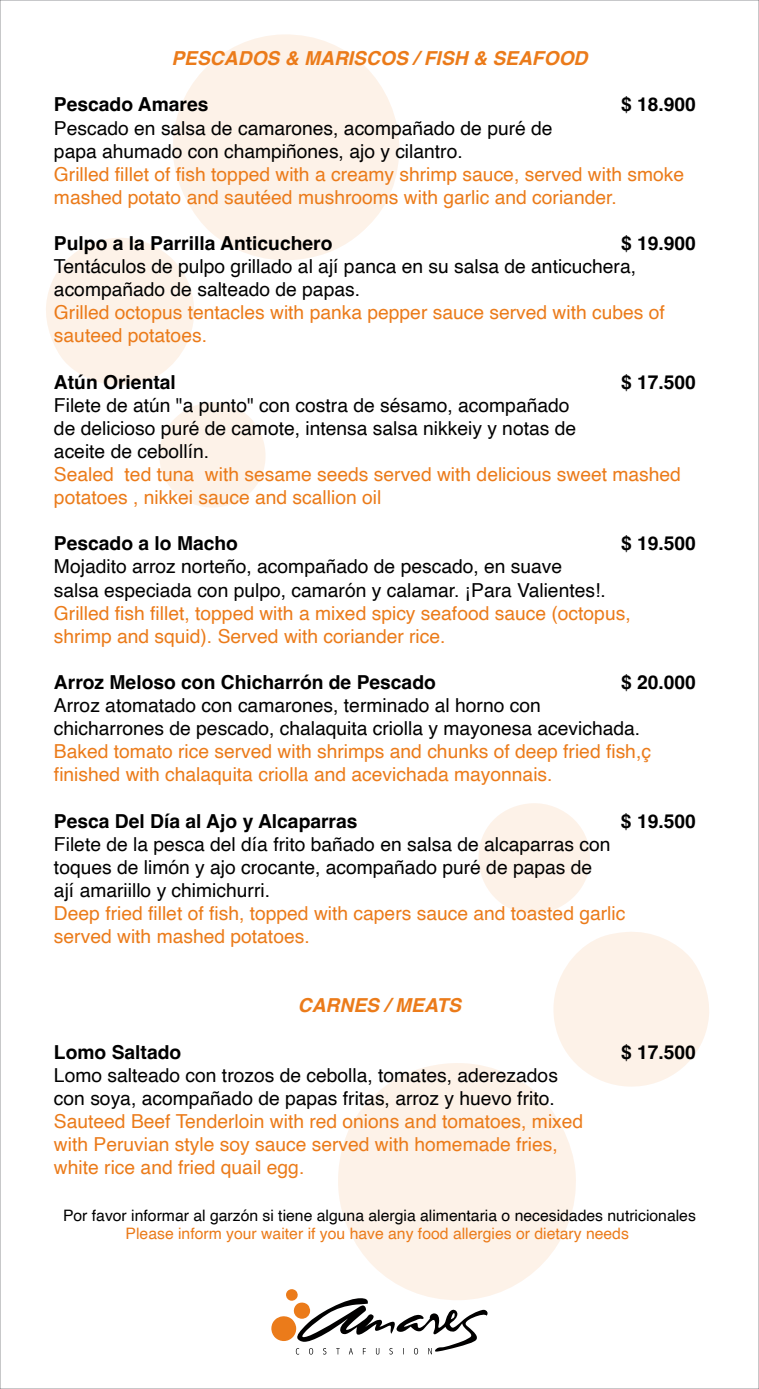
<style>
.page{position:relative;width:759px;height:1389px;background:#fff}
.page>*{position:absolute;margin:0;border:0;box-sizing:border-box;transform-origin:0 0}
.t1{font:19.25px/23.1px "Helvetica";color:#000}
.t2{font:19.25px/23.1px "Helvetica";color:#eb7b1a}
.t3{font:700 19.25px "Helvetica";color:#000}
.t4{font:italic 700 19.25px "Helvetica";color:#eb7b1a}
.t5{font:15.75px "Helvetica";color:#000}
.t6{font:15.75px "Helvetica";color:#eb7b1a}
</style>
<div class="page">
<svg style="left:479px;top:803px;width:111px;height:111px"></svg>
<svg style="left:553px;top:932px;width:156px;height:155px"></svg>
<svg style="left:338px;top:1059px;width:242px;height:237px;fill:#fdf2e8"></svg>
<svg style="left:159px;top:402px;width:107px;height:106px"></svg>
<svg style="left:46px;top:238px;width:148px;height:147px"></svg>
<svg style="left:169px;top:34px;width:230px;height:230px;fill:#fdf2e8"></svg>
<svg style="left:271px;top:1289px;width:218px;height:66px"></svg>
<p class="t4" style="left:171px;top:47px;width:418px">PESCADOS &amp; MARISCOS / FISH &amp; SEAFOOD</p>
<p class="t3" style="left:54px;top:93px;width:156px">Pescado Amares</p>
<p class="t3" style="left:621px;top:93px;width:76px">$ 18.900</p>
<p class="t1" style="left:54px;top:117px;width:500px">Pescado en salsa de camarones, acompañado de puré de papa ahumado con champiñones, ajo y cilantro.</p>
<p class="t2" style="left:54px;top:163px;width:632px">Grilled fillet of fish topped with a creamy shrimp sauce, served with smoke mashed potato and sautéed mushrooms with garlic and coriander.</p>
<p class="t3" style="left:54px;top:232px;width:280px">Pulpo a la Parrilla Anticuchero</p>
<p class="t3" style="left:621px;top:232px;width:76px">$ 19.900</p>
<p class="t1" style="left:54px;top:255px;width:584px">Tentáculos de pulpo grillado al ají panca en su salsa de anticuchera, acompañado de salteado de papas.</p>
<p class="t2" style="left:54px;top:302px;width:612px">Grilled octopus tentacles with panka pepper sauce served with cubes of sauteed potatoes.</p>
<p class="t3" style="left:54px;top:370px;width:123px">Atún Oriental</p>
<p class="t3" style="left:621px;top:370px;width:76px">$ 17.500</p>
<p class="t1" style="left:54px;top:394px;width:524px">Filete de atún "a punto" con costra de sésamo, acompañado de delicioso puré de camote, intensa salsa nikkeiy y notas de aceite de cebollín.</p>
<p class="t2" style="left:54px;top:463px;width:628px">Sealed ted tuna with sesame seeds served with delicious sweet mashed potatoes , nikkei sauce and scallion oil</p>
<p class="t3" style="left:54px;top:532px;width:186px">Pescado a lo Macho</p>
<p class="t3" style="left:621px;top:532px;width:76px">$ 19.500</p>
<p class="t1" style="left:54px;top:556px;width:553px">Mojadito arroz norteño, acompañado de pescado, en suave salsa especiada con pulpo, camarón y calamar. ¡Para Valientes!.</p>
<p class="t2" style="left:54px;top:602px;width:578px">Grilled fish fillet, topped with a mixed spicy seafood sauce (octopus, shrimp and squid). Served with coriander rice.</p>
<p class="t3" style="left:54px;top:670px;width:383px">Arroz Meloso con Chicharrón de Pescado</p>
<p class="t3" style="left:621px;top:670px;width:76px">$ 20.000</p>
<p class="t1" style="left:54px;top:694px;width:588px">Arroz atomatado con camarones, terminado al horno con chicharrones de pescado, chalaquita criolla y mayonesa acevichada.</p>
<p class="t2" style="left:54px;top:741px;width:599px">Baked tomato rice served with shrimps and chunks of deep fried fish,ç finished with chalaquita criolla and acevichada mayonnais.</p>
<p class="t3" style="left:54px;top:809px;width:305px">Pesca Del Día al Ajo y Alcaparras</p>
<p class="t3" style="left:621px;top:809px;width:76px">$ 19.500</p>
<p class="t1" style="left:54px;top:833px;width:558px">Filete de la pesca del día frito bañado en salsa de alcaparras con toques de limón y ajo crocante, acompañado puré de papas de ají amariillo y chimichurri.</p>
<p class="t2" style="left:54px;top:902px;width:573px">Deep fried fillet of fish, topped with capers sauce and toasted garlic served with mashed potatoes.</p>
<p class="t4" style="left:298px;top:994px;width:165px">CARNES / MEATS</p>
<p class="t3" style="left:54px;top:1040px;width:129px">Lomo Saltado</p>
<p class="t3" style="left:621px;top:1040px;width:76px">$ 17.500</p>
<p class="t1" style="left:54px;top:1064px;width:505px">Lomo salteado con trozos de cebolla, tomates, aderezados con soya, acompañado de papas fritas, arroz y huevo frito.</p>
<p class="t2" style="left:54px;top:1110px;width:531px">Sauteed Beef Tenderloin with red onions and tomatoes, mixed with Peruvian style soy sauce served with homemade fries, white rice and fried quail egg.</p>
<p class="t5" style="left:63px;top:1203px;width:634px">Por favor informar al garzón si tiene alguna alergia alimentaria o necesidades nutricionales</p>
<p class="t6" style="left:126px;top:1222px;width:505px">Please inform your waiter if you have any food allergies or dietary needs</p>
</div>
